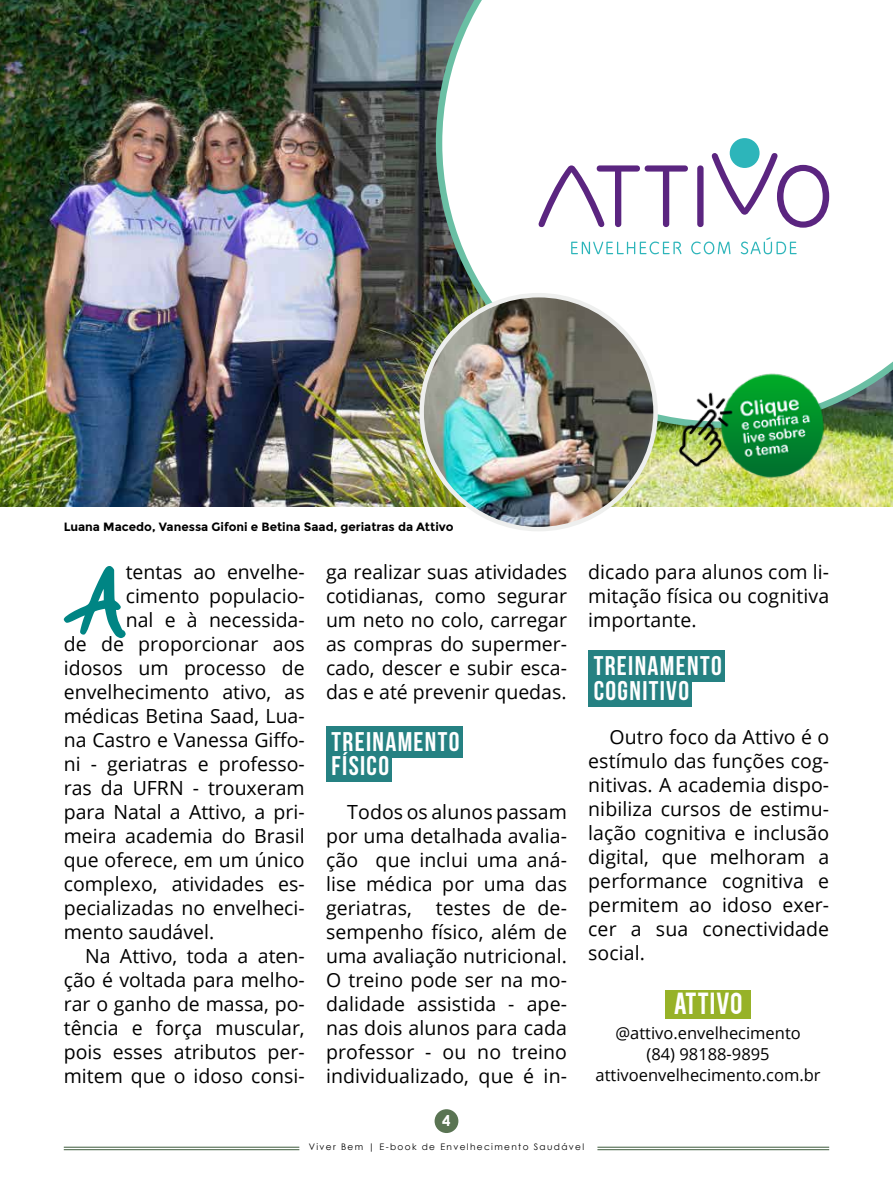
<style>
.page{position:relative;width:893px;height:1191px;background:#fff}
.page>*{position:absolute;margin:0;border:0;box-sizing:border-box;transform-origin:0 0}
.t1{font:80.55px "Spicy Pumpkin";color:#008584}
.t2{font:27px/24px "Bebas Neue";letter-spacing:.05em;color:#fff}
.t3{font:24px "Bebas";color:#fff}
.t4{font:19.5px/24px "Open Sans";color:#000;text-align:justify}
.t5{font:16.5px/21px "Open Sans";color:#000;text-align:center}
.t6{font:700 15px "Century Gothic";color:#fff}
.t7{font:700 12px "Montserrat";color:#000}
.t8{font:9px "Century Gothic";letter-spacing:.15em;color:#000}
</style>
<div class="page">
<hr style="left:64px;top:1147px;width:235px;height:1px;background:#3d5a3b">
<hr style="left:64px;top:1149px;width:235px;height:1px;background:#3d5a3b">
<div style="left:435px;top:1109px;width:23px;height:24px;background:#5a7453;border-radius:50%"></div>
<hr style="left:597px;top:1147px;width:232px;height:1px;background:#3d5a3b">
<hr style="left:597px;top:1149px;width:232px;height:1px;background:#3d5a3b">
<img style="left:0;top:0;width:893px;height:506px">
<svg style="left:436px;top:0;width:457px;height:428px"></svg>
<div style="left:665px;top:990px;width:86px;height:29px;background:#97b228"></div>
<svg style="left:571px;top:241px;width:110px;height:13px"></svg>
<svg style="left:691px;top:241px;width:39px;height:13px"></svg>
<svg style="left:741px;top:237px;width:56px;height:17px"></svg>
<div style="left:697px;top:165px;width:7px;height:62px;background:#5b2580;border-radius:3px"></div>
<div style="left:730px;top:138px;width:30px;height:30px;background:#2db5ba;border-radius:50%"></div>
<svg style="left:712px;top:153px;width:117px;height:75px"></svg>
<svg style="left:539px;top:165px;width:149px;height:62px"></svg>
<div style="left:326px;top:726px;width:136px;height:32px;background:#258182"></div>
<div style="left:326px;top:750px;width:66px;height:32px;background:#258182"></div>
<div style="left:588px;top:650px;width:137px;height:31px;background:#258182"></div>
<div style="left:588px;top:675px;width:104px;height:32px;background:#258182"></div>
<img style="left:422px;top:295px;width:233px;height:234px;border-radius:117px">
<img style="left:668px;top:372px;width:161px;height:112px">
<p class="t7" style="left:64px;top:520px;width:391px">Luana Macedo, Vanessa Gifoni e Betina Saad, geriatras da Attivo</p>
<h1 class="t1" style="left:64px;top:543px;width:63px">A</h1>
<p class="t4" style="left:126px;top:559px;width:181px">tentas ao envelhe-</p>
<p class="t4" style="left:126px;top:583px;width:181px">cimento populacio-</p>
<p class="t4" style="left:126px;top:607px;width:181px">nal e à necessida-</p>
<p class="t4" style="left:64px;top:631px;width:242px">de de proporcionar aos</p>
<p class="t4" style="left:64px;top:655px;width:242px">idosos um processo de</p>
<p class="t4" style="left:64px;top:679px;width:242px">envelhecimento ativo, as</p>
<p class="t4" style="left:64px;top:703px;width:242px">médicas Betina Saad, Lua-</p>
<p class="t4" style="left:64px;top:727px;width:242px">na Castro e Vanessa Giffo-</p>
<p class="t4" style="left:64px;top:751px;width:242px">ni - geriatras e professo-</p>
<p class="t4" style="left:64px;top:775px;width:242px">ras da UFRN - trouxeram</p>
<p class="t4" style="left:64px;top:799px;width:242px">para Natal a Attivo, a pri-</p>
<p class="t4" style="left:64px;top:823px;width:242px">meira academia do Brasil</p>
<p class="t4" style="left:64px;top:847px;width:242px">que oferece, em um único</p>
<p class="t4" style="left:64px;top:871px;width:242px">complexo, atividades es-</p>
<p class="t4" style="left:64px;top:895px;width:242px">pecializadas no envelheci-</p>
<p class="t4" style="left:64px;top:919px;width:152px">mento saudável.</p>
<p class="t4" style="left:85px;top:943px;width:221px">Na Attivo, toda a aten-</p>
<p class="t4" style="left:64px;top:967px;width:242px">ção é voltada para melho-</p>
<p class="t4" style="left:64px;top:991px;width:242px">rar o ganho de massa, po-</p>
<p class="t4" style="left:64px;top:1015px;width:242px">tência e força muscular,</p>
<p class="t4" style="left:64px;top:1039px;width:242px">pois esses atributos per-</p>
<p class="t4" style="left:64px;top:1063px;width:242px">mitem que o idoso consi-</p>
<p class="t4" style="left:326px;top:559px;width:242px">ga realizar suas atividades cotidianas, como segurar um neto no colo, carregar as compras do supermer&shy;cado, descer e subir esca&shy;das e até prevenir quedas.</p>
<h2 class="t2" style="left:332px;top:729px;width:129px">TREINAMENTO<br>FÍSICO</h2>
<p class="t4" style="left:326px;top:799px;width:242px;text-indent:21px">Todos os alunos passam por uma detalhada avalia&shy;ção que inclui uma aná&shy;lise médica por uma das geriatras, testes de de&shy;sempenho físico, além de uma avaliação nutricional.<br>O treino pode ser na mo&shy;dalidade assistida - ape&shy;nas dois alunos para cada professor - ou no treino individualizado, que é in-</p>
<p class="t4" style="left:588px;top:559px;width:242px">dicado para alunos com li&shy;mitação física ou cognitiva importante.</p>
<h2 class="t2" style="left:594px;top:652px;width:129px;line-height:25.5px">TREINAMENTO<br>COGNITIVO</h2>
<p class="t4" style="left:588px;top:724px;width:242px;text-indent:21px">Outro foco da Attivo é o estímulo das funções cog&shy;nitivas. A academia dispo&shy;nibiliza cursos de estimu&shy;lação cognitiva e inclusão digital, que melhoram a performance cognitiva e permitem ao idoso exer&shy;cer a sua conectividade social.</p>
<p class="t3" style="left:674px;top:985px;width:70px">ATTIVO</p>
<p class="t5" style="left:596px;top:1022px;width:227px">@attivo.envelhecimento<br>(84) 98188-9895 attivoenvelhecimento.com.br</p>
<p class="t6" style="left:442px;top:1110px;width:10px">4</p>
<p class="t8" style="left:309px;top:1140px;width:277px">Viver Bem | E-book de Envelhecimento Saudável</p>
</div>
